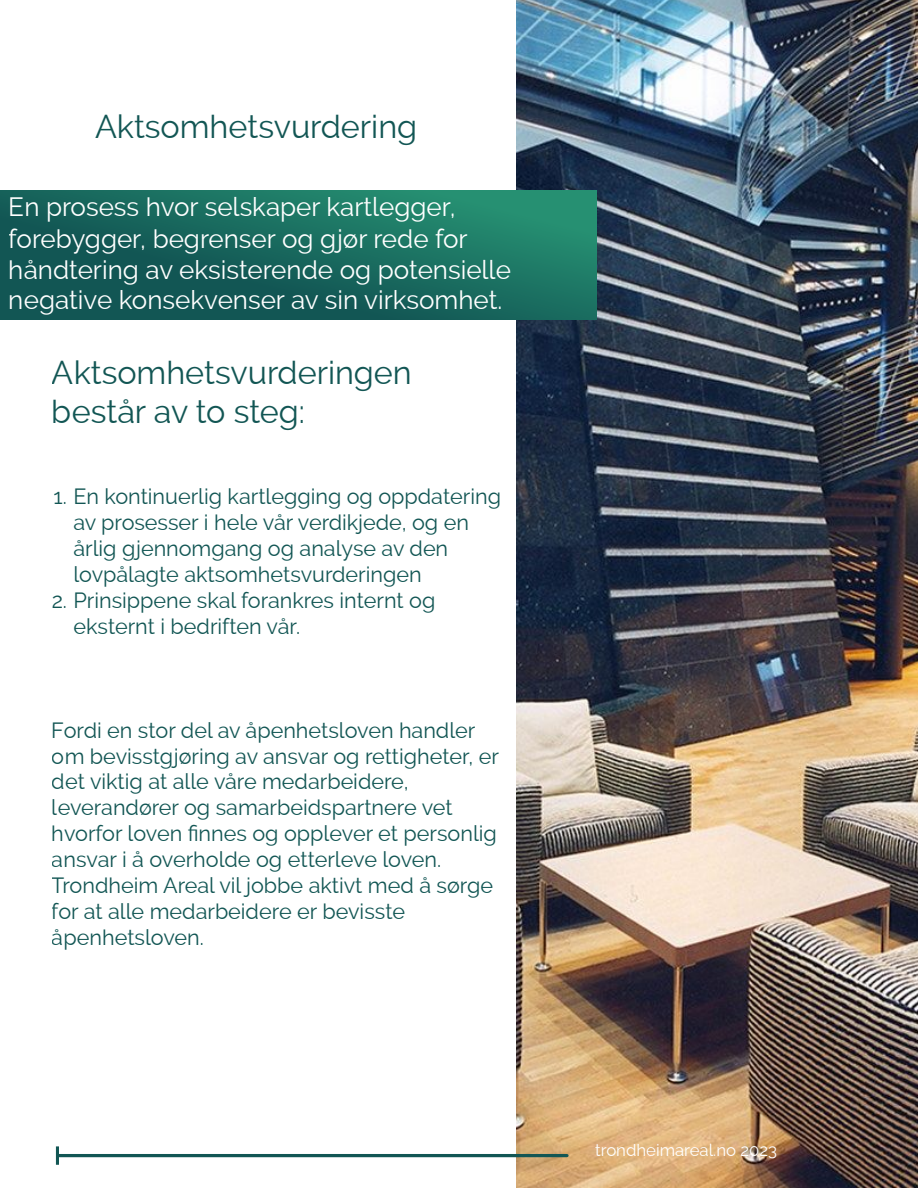
<style>
.page{position:relative;width:918px;height:1188px;background:#fff}
.page>*{position:absolute;margin:0;border:0;box-sizing:border-box;transform-origin:0 0}
.t1{font:32.4px/38.8px "Raleway";color:#125654}
.t2{font:25.95px/31px "Raleway";color:#fff}
.t3{font:21.6px/26px "Raleway";color:#125654}
.t4{font:16.8px "Raleway";color:#fff}
</style>
<div class="page">
<img style="left:516px;top:0;width:402px;height:1188px">
<svg style="left:0;top:190px;width:596px;height:130px;background:#196a5e"></svg>
<hr style="left:57px;top:1154px;width:510px;height:3px;background:#125654">
<hr style="left:56px;top:1146px;width:3px;height:19px;background:#125654">
<h1 class="t1" style="left:95px;top:108px;width:324px">Aktsomhetsvurdering</h1>
<p class="t2" style="left:9px;top:192px;width:504px">En prosess hvor selskaper kartlegger, forebygger, begrenser og gjør rede for håndtering av eksisterende og potensielle negative konsekvenser av sin virksomhet.</p>
<h1 class="t1" style="left:52px;top:354px;width:361px">Aktsomhetsvurderingen består av to steg:</h1>
<p class="t3" style="left:73px;top:484px;width:429px;text-indent:-20px">1. En kontinuerlig kartlegging og oppdatering av prosesser i hele vår verdikjede, og en årlig gjennomgang og analyse av den lovpålagte aktsomhetsvurderingen</p>
<p class="t3" style="left:73px;top:588px;width:363px;text-indent:-22px">2. Prinsippene skal forankres internt og eksternt i bedriften vår.</p>
<p class="t3" style="left:52px;top:717px;width:449px">Fordi en stor del av åpenhetsloven handler om bevisstgjøring av ansvar og rettigheter, er det viktig at alle våre medarbeidere, leverandører og samarbeidspartnere vet hvorfor loven nnes og opplever et personlig ansvar i å overholde og etterleve loven.<br>Trondheim Areal vil jobbe aktivt med å sørge for at alle medarbeidere er bevisste åpenhetsloven.</p>
<p class="t4" style="left:595px;top:1141px;width:183px">trondheimareal.no 2023</p>
</div>
